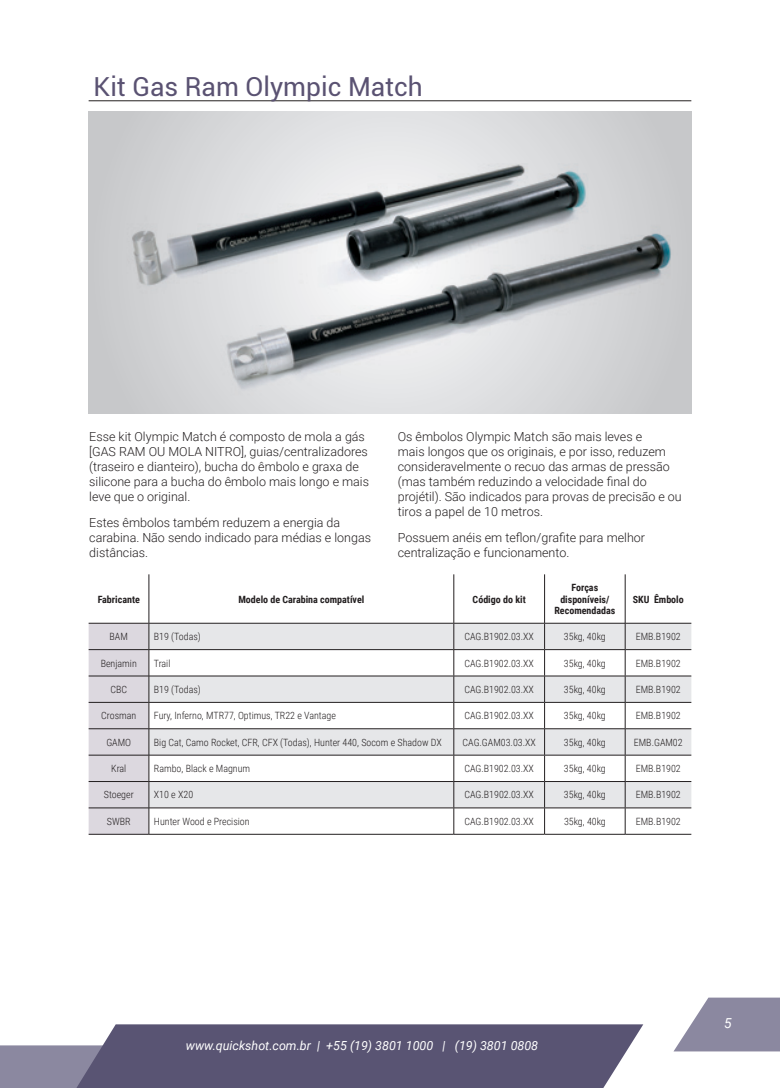
<style>
.page{position:relative;width:780px;height:1088px;background:#fff}
.page>*{position:absolute;margin:0;border:0;box-sizing:border-box;transform-origin:0 0}
.t1{font:26.25px "Roboto";color:#5a5272}
.t2{font:italic 13.75px "Roboto";color:#fff}
.t3{font:300 12.5px/15px "Roboto";color:#231f20}
.t4{font:italic 12.5px "Roboto";color:#fff}
.t5{font:300 10px "Roboto Condensed";color:#231f20}
.t6{font:700 10px/11.2px "Roboto Condensed";color:#231f20;text-align:center}
</style>
<div class="page">
<div style="left:0;top:1045px;width:72px;height:43px;background:#8b88a0"></div>
<svg style="left:674px;top:997px;width:106px;height:54px"></svg>
<svg style="left:72px;top:1024px;width:571px;height:64px;background:#645f7c"></svg>
<hr style="left:89px;top:101px;width:602px;height:1px;background:#231f20">
<div style="left:89px;top:111px;width:602px;height:302px;background:#c9cacc"></div>
<img style="left:201px;top:170px;width:470px;height:243px">
<img style="left:132px;top:111px;width:474px;height:248px">
<div style="left:150px;top:624px;width:541px;height:25px;background:#e6e7e9"></div>
<svg style="left:150px;top:650px;width:541px;height:184px"></svg>
<svg style="left:453px;top:624px;width:1px;height:210px"></svg>
<svg style="left:544px;top:624px;width:1px;height:210px"></svg>
<hr style="left:149px;top:574px;width:1px;height:49px;background:#231f20">
<hr style="left:453px;top:574px;width:1px;height:49px;background:#231f20">
<hr style="left:544px;top:574px;width:1px;height:49px;background:#231f20">
<hr style="left:149px;top:623px;width:305px;height:1px;background:#231f20">
<hr style="left:454px;top:623px;width:90px;height:1px;background:#231f20">
<hr style="left:544px;top:623px;width:81px;height:1px;background:#231f20">
<hr style="left:625px;top:623px;width:66px;height:1px;background:#231f20">
<hr style="left:89px;top:834px;width:60px;height:1px;background:#231f20">
<svg style="left:625px;top:623px;width:1px;height:211px"></svg>
<hr style="left:625px;top:574px;width:1px;height:49px;background:#231f20">
<hr style="left:149px;top:649px;width:305px;height:1px;background:#231f20">
<hr style="left:454px;top:649px;width:90px;height:1px;background:#231f20">
<hr style="left:544px;top:649px;width:81px;height:1px;background:#231f20">
<hr style="left:625px;top:649px;width:66px;height:1px;background:#231f20">
<hr style="left:149px;top:676px;width:305px;height:1px;background:#231f20">
<hr style="left:454px;top:676px;width:90px;height:1px;background:#231f20">
<hr style="left:544px;top:676px;width:81px;height:1px;background:#231f20">
<hr style="left:625px;top:676px;width:66px;height:1px;background:#231f20">
<hr style="left:149px;top:702px;width:305px;height:1px;background:#231f20">
<hr style="left:454px;top:702px;width:90px;height:1px;background:#231f20">
<hr style="left:544px;top:702px;width:81px;height:1px;background:#231f20">
<hr style="left:625px;top:702px;width:66px;height:1px;background:#231f20">
<hr style="left:149px;top:728px;width:305px;height:1px;background:#231f20">
<hr style="left:454px;top:728px;width:90px;height:1px;background:#231f20">
<hr style="left:544px;top:728px;width:81px;height:1px;background:#231f20">
<hr style="left:625px;top:728px;width:66px;height:1px;background:#231f20">
<hr style="left:149px;top:755px;width:305px;height:1px;background:#231f20">
<hr style="left:454px;top:755px;width:90px;height:1px;background:#231f20">
<hr style="left:544px;top:755px;width:81px;height:1px;background:#231f20">
<hr style="left:625px;top:755px;width:66px;height:1px;background:#231f20">
<hr style="left:149px;top:781px;width:305px;height:1px;background:#231f20">
<hr style="left:454px;top:781px;width:90px;height:1px;background:#231f20">
<hr style="left:544px;top:781px;width:81px;height:1px;background:#231f20">
<hr style="left:625px;top:781px;width:66px;height:1px;background:#231f20">
<hr style="left:149px;top:807px;width:305px;height:1px;background:#231f20">
<hr style="left:454px;top:807px;width:90px;height:1px;background:#231f20">
<hr style="left:544px;top:807px;width:81px;height:1px;background:#231f20">
<hr style="left:625px;top:807px;width:66px;height:1px;background:#231f20">
<svg style="left:89px;top:623px;width:61px;height:211px;background:#d2ced4"></svg>
<hr style="left:149px;top:834px;width:305px;height:1px;background:#231f20">
<hr style="left:454px;top:834px;width:90px;height:1px;background:#231f20">
<hr style="left:544px;top:834px;width:81px;height:1px;background:#231f20">
<hr style="left:625px;top:834px;width:66px;height:1px;background:#231f20">
<h1 class="t1" style="left:94px;top:68px;width:330px">Kit Gas Ram Olympic Match</h1>
<p class="t3" style="left:89px;top:429px;width:281px">Esse kit Olympic Match é composto de mola a gás [GAS RAM OU MOLA NITRO], guias/centralizadores (traseiro e dianteiro), bucha do êmbolo e graxa de silicone para a bucha do êmbolo mais longo e mais leve que o original.</p>
<p class="t3" style="left:89px;top:514px;width:283px">Estes êmbolos também reduzem a energia da carabina. Não sendo indicado para médias e longas distâncias.</p>
<p class="t3" style="left:398px;top:429px;width:285px">Os êmbolos Olympic Match são mais leves e<br>mais longos que os originais, e por isso, reduzem consideravelmente o recuo das armas de pressão (mas também reduzindo a velocidade final do projétil). São indicados para provas de precisão e ou tiros a papel de 10 metros.</p>
<p class="t3" style="left:398px;top:529px;width:249px">Possuem anéis em teflon/grafite para melhor centralização e funcionamento.</p>
<p class="t6" style="left:98px;top:593px;width:44px">Fabricante</p>
<p class="t6" style="left:238px;top:593px;width:127px">Modelo de Carabina compatível</p>
<p class="t6" style="left:472px;top:593px;width:55px">Código do kit</p>
<p class="t6" style="left:554px;top:582px;width:62px">Forças disponíveis/<br>Recomendadas</p>
<p class="t6" style="left:632px;top:593px;width:52px">SKU Êmbolo</p>
<p class="t5" style="left:110px;top:630px;width:20px">BAM</p>
<p class="t5" style="left:154px;top:630px;width:48px">B19 (Todas)</p>
<p class="t5" style="left:464px;top:630px;width:71px">CAG.B1902.03.XX</p>
<p class="t5" style="left:564px;top:630px;width:43px">35kg, 40kg</p>
<p class="t5" style="left:635px;top:630px;width:47px">EMB.B1902</p>
<p class="t5" style="left:101px;top:656px;width:38px">Benjamin</p>
<p class="t5" style="left:154px;top:656px;width:18px">Trail</p>
<p class="t5" style="left:464px;top:656px;width:71px">CAG.B1902.03.XX</p>
<p class="t5" style="left:564px;top:656px;width:43px">35kg, 40kg</p>
<p class="t5" style="left:635px;top:656px;width:46px">EMB.B1902</p>
<p class="t5" style="left:110px;top:682px;width:18px">CBC</p>
<p class="t5" style="left:154px;top:682px;width:48px">B19 (Todas)</p>
<p class="t5" style="left:464px;top:682px;width:71px">CAG.B1902.03.XX</p>
<p class="t5" style="left:564px;top:682px;width:43px">35kg, 40kg</p>
<p class="t5" style="left:635px;top:682px;width:46px">EMB.B1902</p>
<p class="t5" style="left:101px;top:709px;width:37px">Crosman</p>
<p class="t5" style="left:154px;top:709px;width:183px">Fury, Inferno, MTR77, Optimus, TR22 e Vantage</p>
<p class="t5" style="left:464px;top:709px;width:71px">CAG.B1902.03.XX</p>
<p class="t5" style="left:564px;top:709px;width:43px">35kg, 40kg</p>
<p class="t5" style="left:635px;top:709px;width:46px">EMB.B1902</p>
<p class="t5" style="left:106px;top:735px;width:26px">GAMO</p>
<p class="t5" style="left:154px;top:735px;width:289px">Big Cat, Camo Rocket, CFR, CFX (Todas), Hunter 440, Socom e Shadow DX</p>
<p class="t5" style="left:462px;top:735px;width:75px">CAG.GAM03.03.XX</p>
<p class="t5" style="left:564px;top:735px;width:43px">35kg, 40kg</p>
<p class="t5" style="left:633px;top:735px;width:50px">EMB.GAM02</p>
<p class="t5" style="left:111px;top:761px;width:17px">Kral</p>
<p class="t5" style="left:154px;top:761px;width:98px">Rambo, Black e Magnum</p>
<p class="t5" style="left:464px;top:761px;width:71px">CAG.B1902.03.XX</p>
<p class="t5" style="left:564px;top:761px;width:43px">35kg, 40kg</p>
<p class="t5" style="left:635px;top:761px;width:46px">EMB.B1902</p>
<p class="t5" style="left:104px;top:788px;width:31px">Stoeger</p>
<p class="t5" style="left:154px;top:788px;width:41px">X10 e X20</p>
<p class="t5" style="left:464px;top:788px;width:71px">CAG.B1902.03.XX</p>
<p class="t5" style="left:564px;top:788px;width:43px">35kg, 40kg</p>
<p class="t5" style="left:635px;top:788px;width:47px">EMB.B1902</p>
<p class="t5" style="left:107px;top:814px;width:25px">SWBR</p>
<p class="t5" style="left:154px;top:814px;width:97px">Hunter Wood e Precision</p>
<p class="t5" style="left:464px;top:814px;width:71px">CAG.B1902.03.XX</p>
<p class="t5" style="left:564px;top:814px;width:43px">35kg, 40kg</p>
<p class="t5" style="left:635px;top:814px;width:46px">EMB.B1902</p>
<p class="t4" style="left:186px;top:1037px;width:354px">www.quickshot.com.br | +55 (19) 3801 1000 | (19) 3801 0808</p>
<p class="t2" style="left:724px;top:1013px;width:9px">5</p>
</div>
